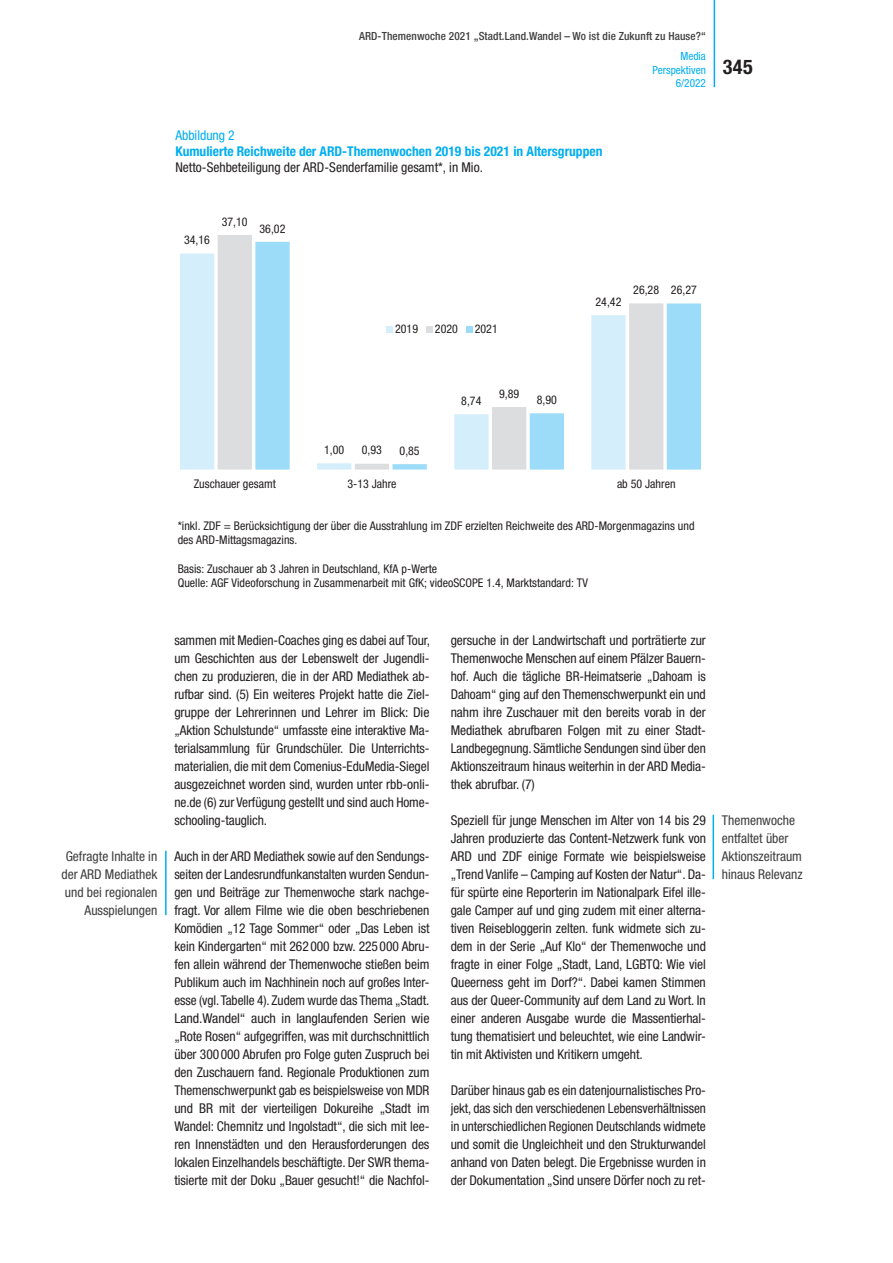
<style>
.page{position:relative;width:893px;height:1263px;background:#fff}
.page>*{position:absolute;margin:0;border:0;box-sizing:border-box;transform-origin:0 0}
.t1{font:700 condensed 20.25px "Helvetica Neue LT Std";color:#231f20}
.t2{font:condensed 13.5px/18px "Helvetica Neue LT Std";letter-spacing:-.005em;color:#231f20;text-align:justify}
.t3{font:condensed 13.5px/18px "Helvetica Neue LT Std";color:#3e3e3f;text-align:right}
.t4{font:700 condensed 13.5px "Helvetica Neue LT Std";color:#00aeef}
.t5{font:condensed 13.5px "Helvetica Neue LT Std";letter-spacing:-.005em;color:#00aeef}
.t6{font:condensed 12px/14.4px "Helvetica Neue LT Std";color:#231f20}
.t7{font:500 condensed 11.25px "Helvetica Neue LT Std";letter-spacing:.01em;color:#3e3e3f}
.t8{font:condensed 11.25px/13.5px "Helvetica Neue LT Std";color:#00aeef;text-align:right}
</style>
<div class="page">
<hr style="left:714px;top:0;width:1px;height:87px;background:#00aeef">
<hr style="left:165px;top:851px;width:2px;height:64px;background:#00aeef">
<hr style="left:713px;top:815px;width:1px;height:64px;background:#00aeef">
<svg style="left:180px;top:254px;width:38px;height:216px;background:#d8f0fb"></svg>
<svg style="left:218px;top:235px;width:72px;height:235px;background:#dfe0e2"></svg>
<svg style="left:255px;top:242px;width:446px;height:228px"></svg>
<div style="left:386px;top:326px;width:7px;height:6px;background:#d4effb"></div>
<svg style="left:426px;top:326px;width:6px;height:6px"></svg>
<svg style="left:466px;top:326px;width:6px;height:6px"></svg>
<p class="t7" style="left:359px;top:30px;width:348px">ARD-Themenwoche 2021 „Stadt.Land.Wandel – Wo ist die Zukunft zu Hause?“</p>
<p class="t8" style="left:653px;top:49px;width:55px">Media<br>Perspektiven<br>6/2022</p>
<h1 class="t1" style="left:723px;top:54px;width:31px">345</h1>
<p class="t5" style="left:175px;top:127px;width:61px">Abbildung 2</p>
<p class="t4" style="left:175px;top:143px;width:429px">Kumulierte Reichweite der ARD-Themenwochen 2019 bis 2021 in Altersgruppen</p>
<p class="t2" style="left:175px;top:159px;width:309px">Netto-Sehbeteiligung der ARD-Senderfamilie gesamt*, in Mio.</p>
<p class="t6" style="left:184px;top:233px;width:27px">34,16</p>
<p class="t6" style="left:222px;top:214px;width:27px">37,10</p>
<p class="t6" style="left:260px;top:221px;width:27px">36,02</p>
<p class="t6" style="left:395px;top:321px;width:25px">2019</p>
<p class="t6" style="left:435px;top:321px;width:25px">2020</p>
<p class="t6" style="left:475px;top:321px;width:25px">2021</p>
<p class="t6" style="left:595px;top:294px;width:27px">24,42</p>
<p class="t6" style="left:633px;top:282px;width:27px">26,28</p>
<p class="t6" style="left:671px;top:283px;width:27px">26,27</p>
<p class="t6" style="left:324px;top:442px;width:22px">1,00</p>
<p class="t6" style="left:362px;top:443px;width:22px">0,93</p>
<p class="t6" style="left:400px;top:443px;width:22px">0,85</p>
<p class="t6" style="left:461px;top:393px;width:22px">8,74</p>
<p class="t6" style="left:499px;top:386px;width:22px">9,89</p>
<p class="t6" style="left:537px;top:392px;width:22px">8,90</p>
<p class="t6" style="left:194px;top:477px;width:84px">Zuschauer gesamt</p>
<p class="t6" style="left:347px;top:477px;width:51px">3-13 Jahre</p>
<p class="t6" style="left:617px;top:477px;width:60px">ab 50 Jahren</p>
<p class="t6" style="left:178px;top:518px;width:518px">*inkl. ZDF = Berücksichtigung der über die Ausstrahlung im ZDF erzielten Reichweite des ARD-Morgenmagazins und des ARD-Mittagsmagazins.</p>
<p class="t6" style="left:178px;top:561px;width:412px">Basis: Zuschauer ab 3 Jahren in Deutschland, KfA p-Werte<br>Quelle: AGF Videoforschung in Zusammenarbeit mit GfK; videoSCOPE 1.4, Marktstandard: TV</p>
<p class="t3" style="left:61px;top:847px;width:97px">Gefragte Inhalte in der ARD Mediathek und bei regionalen<br>Ausspielungen</p>
<p class="t2" style="left:174px;top:631px;width:257px">sammen mit Medien-Coaches ging es dabei auf Tour, um Geschichten aus der Lebenswelt der Jugendli&shy;chen zu produzieren, die in der ARD Mediathek ab&shy;rufbar sind. (5) Ein weiteres Projekt hatte die Ziel&shy;gruppe der Lehrerinnen und Lehrer im Blick: Die „Aktion Schulstunde“ umfasste eine interaktive Ma&shy;terialsammlung für Grundschüler. Die Unterrichts&shy;materialien, die mit dem Comenius-EduMedia-Siegel ausgezeichnet worden sind, wurden unter rbb-onli&shy;ne.de (6) zur Verfügung gestellt und sind auch Home&shy;schooling-tauglich.</p>
<p class="t2" style="left:174px;top:847px;width:257px">Auch in der ARD Mediathek sowie auf den Sendungs&shy;seiten der Landesrundfunkanstalten wurden Sendun&shy;gen und Beiträge zur Themenwoche stark nachge&shy;fragt. Vor allem Filme wie die oben beschriebenen Komödien „12 Tage Sommer“ oder „Das Leben ist kein Kindergarten“ mit 262000 bzw. 225000 Abru&shy;fen allein während der Themenwoche stießen beim Publikum auch im Nachhinein noch auf großes Inter&shy;esse (vgl. Tabelle 4). Zudem wurde das Thema „Stadt.<br>Land.Wandel“ auch in langlaufenden Serien wie „Rote Rosen“ aufgegriffen, was mit durchschnittlich über 300000 Abrufen pro Folge guten Zuspruch bei den Zuschauern fand. Regionale Produktionen zum Themenschwerpunkt gab es beispielsweise von MDR und BR mit der vierteiligen Dokureihe „Stadt im Wandel: Chemnitz und Ingolstadt“, die sich mit lee&shy;ren Innenstädten und den Herausforderungen des lokalen Einzelhandels beschäftigte. Der SWR thema&shy;tisierte mit der Doku „Bauer gesucht!“ die Nachfol-</p>
<p class="t2" style="left:451px;top:631px;width:257px">gersuche in der Landwirtschaft und porträtierte zur Themenwoche Menschen auf einem Pfälzer Bauern&shy;hof. Auch die tägliche BR-Heimatserie „Dahoam is Dahoam“ ging auf den Themenschwerpunkt ein und nahm ihre Zuschauer mit den bereits vorab in der Mediathek abrufbaren Folgen mit zu einer Stadt-Landbegegnung. Sämtliche Sendungen sind über den Aktionszeitraum hinaus weiterhin in der ARD Media&shy;thek abrufbar. (7)</p>
<p class="t2" style="left:451px;top:811px;width:257px">Speziell für junge Menschen im Alter von 14 bis 29<br>Jahren produzierte das Content-Netzwerk funk von ARD und ZDF einige Formate wie beispielsweise „Trend Vanlife – Camping auf Kosten der Natur“. Da&shy;für spürte eine Reporterin im Nationalpark Eifel ille&shy;gale Camper auf und ging zudem mit einer alterna&shy;tiven Reisebloggerin zelten. funk widmete sich zu&shy;dem in der Serie „Auf Klo“ der Themenwoche und fragte in einer Folge „Stadt, Land, LGBTQ: Wie viel Queerness geht im Dorf?“. Dabei kamen Stimmen aus der Queer-Community auf dem Land zu Wort. In einer anderen Ausgabe wurde die Massentierhal&shy;tung thematisiert und beleuchtet, wie eine Landwir&shy;tin mit Aktivisten und Kritikern umgeht.</p>
<p class="t2" style="left:451px;top:1081px;width:257px">Darüber hinaus gab es ein datenjournalistisches Pro&shy;jekt, das sich den verschiedenen Lebensverhältnissen in unterschiedlichen Regionen Deutschlands widmete und somit die Ungleichheit und den Strukturwandel anhand von Daten belegt. Die Ergebnisse wurden in der Dokumentation „Sind unsere Dörfer noch zu ret-</p>
<p class="t3" style="left:722px;top:811px;width:82px;text-align:left">Themenwoche entfaltet über<br>Aktionszeitraum hinaus Relevanz</p>
</div>
